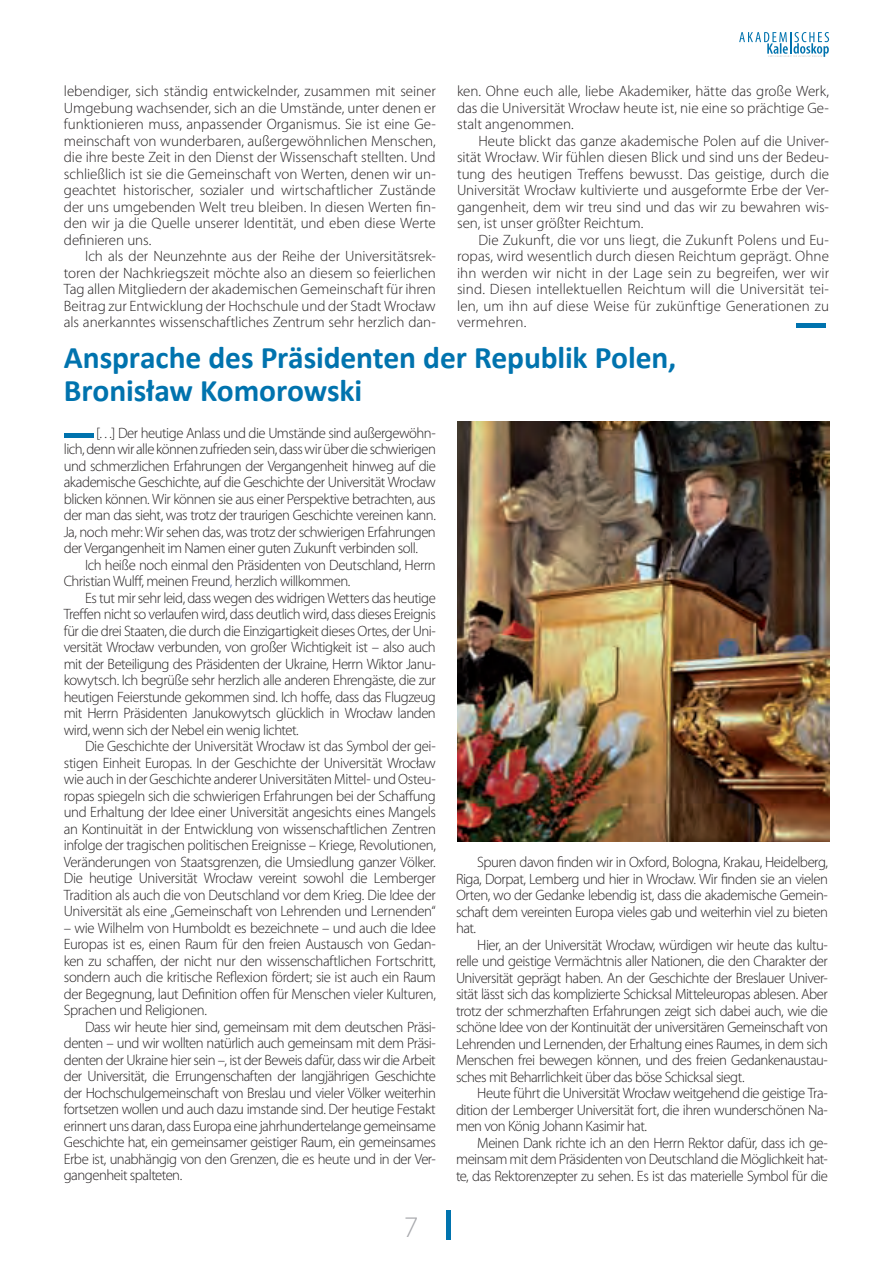
<style>
.page{position:relative;width:893px;height:1263px;background:#fff}
.page>*{position:absolute;margin:0;border:0;box-sizing:border-box;transform-origin:0 0}
.t1{font:700 31.5px/33px "Calibri";letter-spacing:-.005em;color:#0073ae}
.t2{font:300 30px "Myriad Pro";color:#a8a9ad}
.t3{font:300 15px/16.5px "Myriad Pro";letter-spacing:-.03em;color:#231f20;text-align:justify}
.s1{color:#3853a3}
</style>
<div class="page">
<svg style="left:446px;top:1210px;width:5px;height:30px"></svg>
<svg style="left:739px;top:32px;width:90px;height:25px"></svg>
<svg style="left:796px;top:323px;width:30px;height:4px"></svg>
<svg style="left:64px;top:433px;width:30px;height:5px"></svg>
<img style="left:457px;top:421px;width:372px;height:421px">
<p class="t3" style="left:457px;top:83px;width:373px">ken. Ohne euch alle, liebe Akademiker, hätte das große Werk, das die Universität Wrocław heute ist, nie eine so prächtige Ge&shy;stalt angenommen.</p>
<p class="t3" style="left:457px;top:132px;width:373px;text-indent:21px">Heute blickt das ganze akademische Polen auf die Univer&shy;sität Wrocław. Wir fühlen diesen Blick und sind uns der Bedeu&shy;tung des heutigen Treffens bewusst. Das geistige, durch die Universität Wrocław kultivierte und ausgeformte Erbe der Ver&shy;gangenheit, dem wir treu sind und das wir zu bewahren wis&shy;sen, ist unser größter Reichtum.</p>
<p class="t3" style="left:457px;top:231px;width:373px;text-indent:21px">Die Zukunft, die vor uns liegt, die Zukunft Polens und Eu&shy;ropas, wird wesentlich durch diesen Reichtum geprägt. Ohne ihn werden wir nicht in der Lage sein zu begreifen, wer wir sind. Diesen intellektuellen Reichtum will die Universität tei&shy;len, um ihn auf diese Weise für zukünftige Generationen zu vermehren.</p>
<h1 class="t1" style="left:64px;top:341px;width:614px">Ansprache des Präsidenten der Republik Polen,<br>Bronisław Komorowski</h1>
<p class="t3" style="left:64px;top:424px;width:374px;text-indent:32px">[…] Der heutige Anlass und die Umstände sind außergewöhn&shy;lich, denn wir alle können zufrieden sein, dass wir über die schwierigen und schmerzlichen Erfahrungen der Vergangenheit hinweg auf die akademische Geschichte, auf die Geschichte der Universität Wrocław blicken können. Wir können sie aus einer Perspektive betrachten, aus der man das sieht, was trotz der traurigen Geschichte vereinen kann.<br>Ja, noch mehr: Wir sehen das, was trotz der schwierigen Erfahrungen der Vergangenheit im Namen einer guten Zukunft verbinden soll.</p>
<p class="t3" style="left:64px;top:556px;width:374px;text-indent:21px">Ich heiße noch einmal den Präsidenten von Deutschland, Herrn<br>Christian Wulff, meinen Freund<span class="s1">,</span> herzlich willkommen.</p>
<p class="t3" style="left:64px;top:589px;width:374px;text-indent:21px">Es tut mir sehr leid, dass wegen des widrigen Wetters das heutige Treffen nicht so verlaufen wird, dass deutlich wird, dass dieses Ereignis für die drei Staaten, die durch die Einzigartigkeit dieses Ortes, der Uni&shy;versität Wrocław verbunden, von großer Wichtigkeit ist – also auch mit der Beteiligung des Präsidenten der Ukraine, Herrn Wiktor Janu&shy;kowytsch. Ich begrüße sehr herzlich alle anderen Ehrengäste, die zur heutigen Feierstunde gekommen sind. Ich hoffe, dass das Flugzeug mit Herrn Präsidenten Janukowytsch glücklich in Wrocław landen wird, wenn sich der Nebel ein wenig lichtet.</p>
<p class="t3" style="left:64px;top:738px;width:374px;text-indent:21px">Die Geschichte der Universität Wrocław ist das Symbol der gei&shy;stigen Einheit Europas. In der Geschichte der Universität Wrocław wie auch in der Geschichte anderer Universitäten Mittel- und Osteu&shy;ropas spiegeln sich die schwierigen Erfahrungen bei der Schaffung und Erhaltung der Idee einer Universität angesichts eines Mangels an Kontinuität in der Entwicklung von wissenschaftlichen Zentren infolge der tragischen politischen Ereignisse – Kriege, Revolutionen, Veränderungen von Staatsgrenzen, die Umsiedlung ganzer Völker.<br>Die heutige Universität Wrocław vereint sowohl die Lemberger Tradition als auch die von Deutschland vor dem Krieg. Die Idee der Universität als eine „Gemeinschaft von Lehrenden und Lernenden“</p>
<p class="t3" style="left:64px;top:919px;width:374px">– wie Wilhelm von Humboldt es bezeichnete – und auch die Idee Europas ist es, einen Raum für den freien Austausch von Gedan&shy;ken zu schaffen, der nicht nur den wissenschaftlichen Fortschritt, sondern auch die kritische Reflexion fördert; sie ist auch ein Raum der Begegnung, laut Definition offen für Menschen vieler Kulturen, Sprachen und Religionen.</p>
<p class="t3" style="left:64px;top:1018px;width:374px;text-indent:21px">Dass wir heute hier sind, gemeinsam mit dem deutschen Präsi&shy;denten – und wir wollten natürlich auch gemeinsam mit dem Präsi&shy;denten der Ukraine hier sein –, ist der Beweis dafür, dass wir die Arbeit der Universität, die Errungenschaften der langjährigen Geschichte der Hochschulgemeinschaft von Breslau und vieler Völker weiterhin fortsetzen wollen und auch dazu imstande sind. Der heutige Festakt erinnert uns daran, dass Europa eine jahrhundertelange gemeinsame Geschichte hat, ein gemeinsamer geistiger Raum, ein gemeinsames Erbe ist, unabhängig von den Grenzen, die es heute und in der Ver&shy;gangenheit spalteten.</p>
<p class="t3" style="left:64px;top:83px;width:373px">lebendiger, sich ständig entwickelnder, zusammen mit seiner Umgebung wachsender, sich an die Umstände, unter denen er funktionieren muss, anpassender Organismus. Sie ist eine Ge&shy;meinschaft von wunderbaren, außergewöhnlichen Menschen, die ihre beste Zeit in den Dienst der Wissenschaft stellten. Und schließlich ist sie die Gemeinschaft von Werten, denen wir un&shy;geachtet historischer, sozialer und wirtschaftlicher Zustände der uns umgebenden Welt treu bleiben. In diesen Werten fin&shy;den wir ja die Quelle unserer Identität, und eben diese Werte definieren uns.</p>
<p class="t3" style="left:64px;top:248px;width:373px;text-indent:21px">Ich als der Neunzehnte aus der Reihe der Universitätsrek&shy;toren der Nachkriegszeit möchte also an diesem so feierlichen Tag allen Mitgliedern der akademischen Gemeinschaft für ihren Beitrag zur Entwicklung der Hochschule und der Stadt Wrocław als anerkanntes wissenschaftliches Zentrum sehr herzlich dan-</p>
<p class="t3" style="left:456px;top:854px;width:373px;text-indent:21px">Spuren davon finden wir in Oxford, Bologna, Krakau, Heidelberg, Riga, Dorpat, Lemberg und hier in Wrocław. Wir finden sie an vielen Orten, wo der Gedanke lebendig ist, dass die akademische Gemein&shy;schaft dem vereinten Europa vieles gab und weiterhin viel zu bieten hat.</p>
<p class="t3" style="left:456px;top:936px;width:373px;text-indent:21px">Hier, an der Universität Wrocław, würdigen wir heute das kultu&shy;relle und geistige Vermächtnis aller Nationen, die den Charakter der Universität geprägt haben. An der Geschichte der Breslauer Univer&shy;sität lässt sich das komplizierte Schicksal Mitteleuropas ablesen. Aber trotz der schmerzhaften Erfahrungen zeigt sich dabei auch, wie die schöne Idee von der Kontinuität der universitären Gemeinschaft von Lehrenden und Lernenden, der Erhaltung eines Raumes, in dem sich Menschen frei bewegen können, und des freien Gedankenaustau&shy;sches mit Beharrlichkeit über das böse Schicksal siegt.</p>
<p class="t3" style="left:456px;top:1085px;width:373px;text-indent:21px">Heute führt die Universität Wrocław weitgehend die geistige Tra&shy;dition der Lemberger Universität fort, die ihren wunderschönen Na&shy;men von König Johann Kasimir hat.</p>
<p class="t3" style="left:456px;top:1134px;width:373px;text-indent:21px">Meinen Dank richte ich an den Herrn Rektor dafür, dass ich ge&shy;meinsam mit dem Präsidenten von Deutschland die Möglichkeit hat&shy;te, das Rektorenzepter zu sehen. Es ist das materielle Symbol für die</p>
<h2 class="t2" style="left:404px;top:1209px;width:16px">7</h2>
</div>
